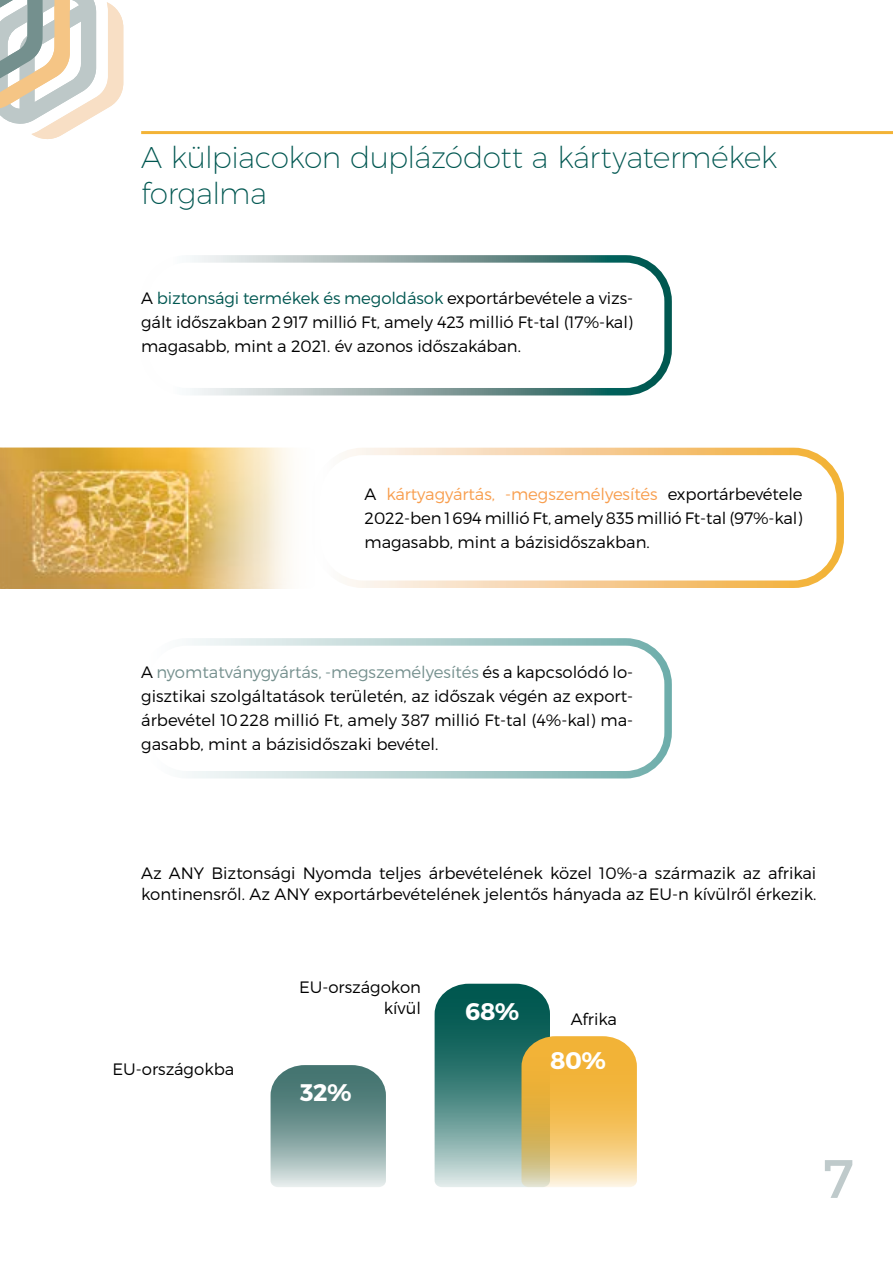
<style>
.page{position:relative;width:893px;height:1263px;background:#fff}
.page>*{position:absolute;margin:0;border:0;box-sizing:border-box;transform-origin:0 0}
.t1{font:54px "Montserrat";color:#bfcacb}
.t2{font:200 30px/36px "Montserrat";letter-spacing:-.02em;color:#005751}
.t3{font:700 24px "Montserrat";color:#fff}
.t4{font:300 16.5px/24px "Montserrat";color:#000}
.s1{color:#005751}
.s2{color:#f89e4e}
.s3{color:#75908e}
</style>
<div class="page">
<svg style="left:0;top:0;width:123px;height:139px"></svg>
<hr style="left:141px;top:131px;width:752px;height:3px;background:#f3b336">
<div style="left:140px;top:638px;width:532px;height:140px;border:8px solid #fff;border-radius:43px"></div>
<div style="left:312px;top:448px;width:532px;height:140px;border:8px solid #fff;border-radius:47px"></div>
<div style="left:140px;top:255px;width:532px;height:140px;border:8px solid #fff;border-radius:43px"></div>
<svg style="left:435px;top:984px;width:202px;height:203px;background:#a4ae83"></svg>
<svg style="left:271px;top:1065px;width:115px;height:122px;background:#83a2a0"></svg>
<img style="left:0;top:448px;width:345px;height:140px">
<h2 class="t2" style="left:141px;top:139px;width:638px">A külpiacokon duplázódott a kártyatermékek forgalma</h2>
<p class="t4" style="left:141px;top:286px;width:493px;text-align:justify">A <span class="s1">biztonsági termékek és megoldások</span> exportárbevétele a vizs&shy;gált időszakban 2917 millió Ft, amely 423 millió Ft-tal (17%-kal) magasabb, mint a 2021. év azonos időszakában.</p>
<p class="t4" style="left:364px;top:481px;width:440px;text-align:justify">A <span class="s2">kártyagyártás, -megszemélyesítés</span> exportárbevétele 2022-ben 1694 millió Ft, amely 835 millió Ft-tal (97%‑kal) magasabb, mint a bázisidőszakban.</p>
<p class="t4" style="left:141px;top:660px;width:493px">A <span class="s3">nyomtatványgyártás, -megszemélyesítés</span> és a kapcsolódó lo&shy;gisztikai szolgáltatások területén, az időszak végén az export&shy;árbevétel 10228 millió Ft, amely 387 millió Ft-tal (4%-kal) ma&shy;gasabb, mint a bázisidőszaki bevétel.</p>
<p class="t4" style="left:141px;top:862px;width:677px;line-height:21px">Az ANY Biztonsági Nyomda teljes árbevételének közel 10%-a származik az afrikai kontinensről. Az ANY exportárbevételének jelentős hányada az EU-n kívülről érkezik.</p>
<p class="t4" style="left:112px;top:1056px;width:123px">EU-országokba</p>
<p class="t4" style="left:299px;top:976px;width:123px;line-height:21px;text-align:right">EU-országokon kívül</p>
<h3 class="t3" style="left:300px;top:1078px;width:53px">32%</h3>
<h3 class="t3" style="left:465px;top:996px;width:56px">68%</h3>
<p class="t4" style="left:571px;top:1007px;width:48px">Afrika</p>
<h3 class="t3" style="left:550px;top:1046px;width:58px">80%</h3>
<h1 class="t1" style="left:823px;top:1145px;width:32px">7</h1>
</div>
